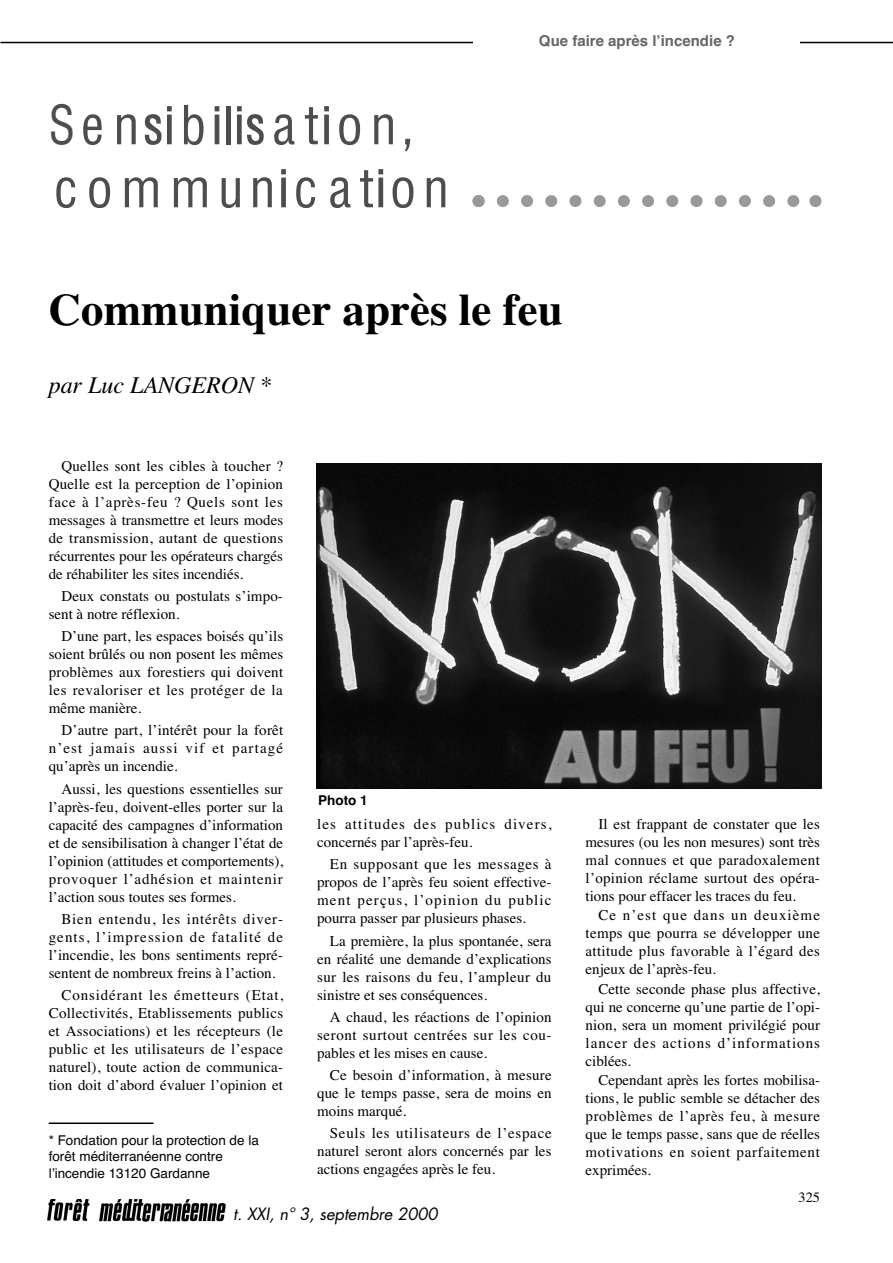
<style>
.page{position:relative;width:893px;height:1263px;background:#fff}
.page>*{position:absolute;margin:0;border:0;box-sizing:border-box;transform-origin:0 0}
.t1{font:52.5px/63px "Helvetica LTMM 1 1000";letter-spacing:.15em;color:#4d4d4d;scale:.9 1}
.t2{font:700 45px "Times";color:#000}
.t3{font:italic 24px "Times";color:#000}
.t4{font:italic 16.5px "Futura";letter-spacing:-.005em;color:#000}
.t5{font:15px/18px "Times";letter-spacing:.005em;color:#000;text-align:justify}
.t6{font:15px/18px "Times";letter-spacing:.075em;color:#000}
.t7{font:700 15px "Helvetica";color:#666}
.t8{font:14.25px "Times";color:#000}
.t9{font:13.5px/16.2px "Helvetica";color:#000}
.t10{font:700 13.5px "Helvetica";color:#000}
.s1{font-family:"Helvetica LTMM 1 667"}
.s2{font-family:"Helvetica LTMM 1 401"}
</style>
<div class="page">
<hr style="left:0;top:42px;width:892px;height:1px;background:#000">
<div style="left:473px;top:21px;width:327px;height:43px;background:#fff"></div>
<svg style="left:472px;top:195px;width:328px;height:12px"></svg>
<svg style="left:809px;top:195px;width:12px;height:12px"></svg>
<hr style="left:49px;top:1123px;width:104px;height:1px;background:#000">
<img style="left:47px;top:1199px;width:179px;height:23px">
<img style="left:316px;top:463px;width:505px;height:326px">
<h1 class="t1" style="left:49px;top:92px;width:446px">Sen<span class="s1">s</span><span class="s2">i</span>b<span class="s2">ili</span><span class="s1">s</span>at<span class="s2">i</span>on<span class="s1">, </span>commun<span class="s2">i</span>cat<span class="s2">i</span>on</h1>
<p class="t7" style="left:539px;top:31px;width:197px">Que faire après l’incendie ?</p>
<h2 class="t2" style="left:49px;top:279px;width:515px">Communiquer après le feu</h2>
<h3 class="t3" style="left:49px;top:370px;width:225px">par Luc LANGERON *</h3>
<p class="t5" style="left:49px;top:457px;width:236px;text-indent:13px">Quelles sont les cibles à toucher ?<br>Quelle est la perception de l’opinion face à l’après-feu ? Quels sont les messages à transmettre et leurs modes de transmission, autant de questions récurrentes pour les opérateurs chargés de réhabiliter les sites incendiés.</p>
<p class="t5" style="left:49px;top:588px;width:236px;text-indent:13px">Deux constats ou postulats s’impo&shy;sent à notre réflexion.</p>
<p class="t5" style="left:49px;top:628px;width:236px;text-indent:13px">D’une part, les espaces boisés qu’ils soient brûlés ou non posent les mêmes problèmes aux forestiers qui doivent les revaloriser et les protéger de la même manière.</p>
<p class="t5" style="left:49px;top:722px;width:236px;text-indent:13px">D’autre part, l’intérêt pour la forêt n’est jamais aussi vif et partagé qu’après un incendie.</p>
<p class="t5" style="left:49px;top:780px;width:236px;text-indent:13px">Aussi, les questions essentielles sur l’après-feu, doivent-elles porter sur la capacité des campagnes d’information et de sensibilisation à changer l’état de l’opinion (attitudes et comportements), provoquer l’adhésion et maintenir l’action sous toutes ses formes.</p>
<p class="t5" style="left:49px;top:911px;width:236px;text-indent:13px">Bien entendu, les intérêts diver&shy;gents, l’impression de fatalité de l’incendie, les bons sentiments repré&shy;sentent de nombreux freins à l’action.</p>
<p class="t5" style="left:49px;top:987px;width:236px;text-indent:13px">Considérant les émetteurs (Etat, Collectivités, Etablissements publics et Associations) et les récepteurs (le public et les utilisateurs de l’espace naturel), toute action de communica&shy;tion doit d’abord évaluer l’opinion et</p>
<p class="t10" style="left:318px;top:791px;width:51px">Photo 1</p>
<p class="t6" style="left:317px;top:816px;width:236px">les attitudes des publics divers, concernés par l’après-feu.</p>
<p class="t5" style="left:317px;top:856px;width:236px;text-indent:13px">En supposant que les messages à propos de l’après feu soient effective&shy;ment perçus, l’opinion du public pourra passer par plusieurs phases.</p>
<p class="t5" style="left:317px;top:932px;width:236px;text-indent:13px">La première, la plus spontanée, sera en réalité une demande d’explications sur les raisons du feu, l’ampleur du sinistre et ses conséquences.</p>
<p class="t5" style="left:317px;top:1009px;width:236px;text-indent:13px">A chaud, les réactions de l’opinion seront surtout centrées sur les cou&shy;pables et les mises en cause.</p>
<p class="t5" style="left:317px;top:1067px;width:236px;text-indent:13px">Ce besoin d’information, à mesure que le temps passe, sera de moins en moins marqué.</p>
<p class="t5" style="left:317px;top:1125px;width:236px;text-indent:13px">Seuls les utilisateurs de l’espace naturel seront alors concernés par les actions engagées après le feu.</p>
<p class="t9" style="left:49px;top:1133px;width:212px">* Fondation pour la protection de la forêt méditerranéenne contre l’incendie 13120 Gardanne</p>
<p class="t4" style="left:233px;top:1202px;width:206px">t. XXI, n° 3, septembre 2000</p>
<p class="t5" style="left:585px;top:816px;width:236px;text-indent:13px">Il est frappant de constater que les mesures (ou les non mesures) sont très mal connues et que paradoxalement l’opinion réclame surtout des opéra&shy;tions pour effacer les traces du feu.</p>
<p class="t5" style="left:585px;top:907px;width:236px;text-indent:13px">Ce n’est que dans un deuxième temps que pourra se développer une attitude plus favorable à l’égard des enjeux de l’après-feu.</p>
<p class="t5" style="left:585px;top:980px;width:236px;text-indent:13px">Cette seconde phase plus affective, qui ne concerne qu’une partie de l’opi&shy;nion, sera un moment privilégié pour lancer des actions d’informations ciblées.</p>
<p class="t5" style="left:585px;top:1072px;width:236px;text-indent:13px">Cependant après les fortes mobilisa&shy;tions, le public semble se détacher des problèmes de l’après feu, à mesure que le temps passe, sans que de réelles motivations en soient parfaitement exprimées.</p>
<p class="t8" style="left:798px;top:1188px;width:23px">325</p>
</div>
